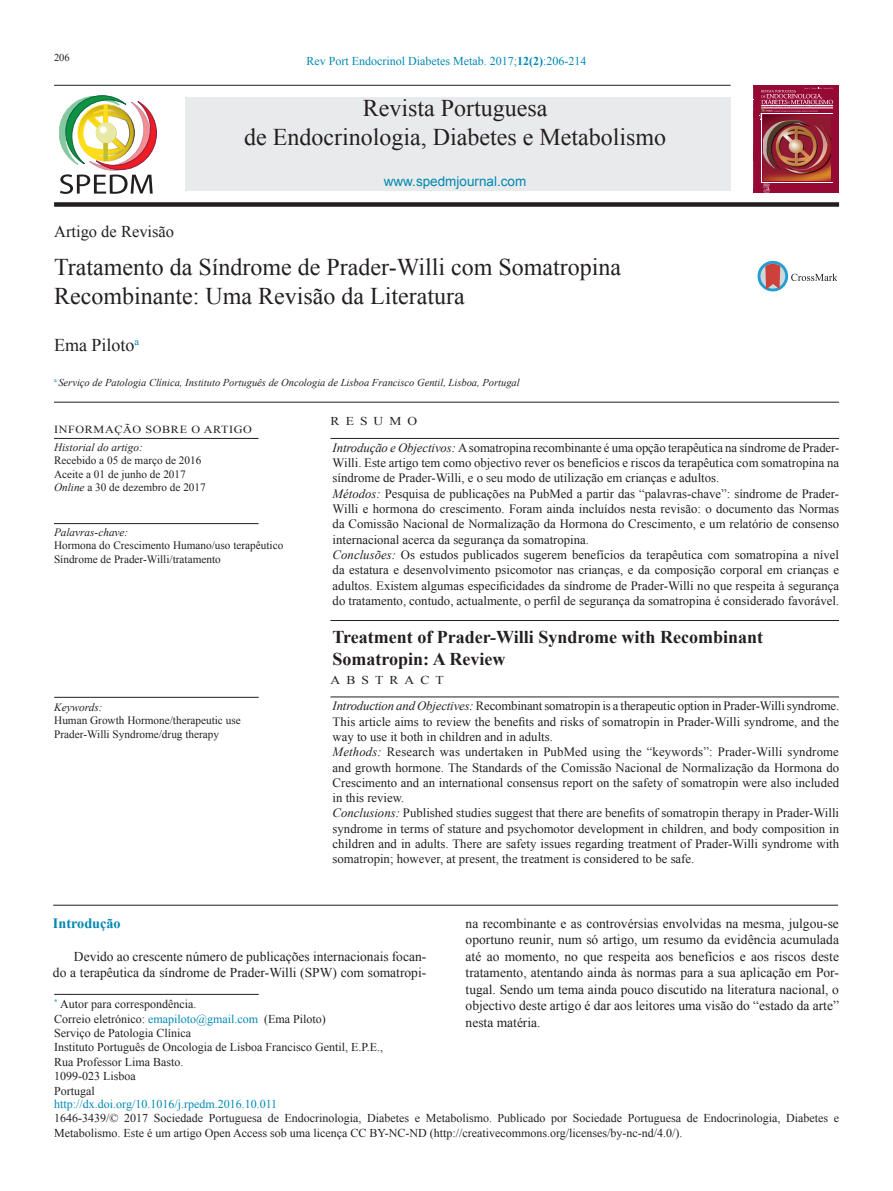
<style>
.page{position:relative;width:893px;height:1191px;background:#fff}
.page>*{position:absolute;margin:0;border:0;box-sizing:border-box;transform-origin:0 0}
.t1{font:24px/28.8px "Times New Roman";color:#231f20}
.t2{font:700 18px/21.6px "Times New Roman";color:#231f20}
.t3{font:18px "Times New Roman";color:#231f20}
.t4{font:16.5px "Times New Roman";color:#231f20}
.t5{font:700 14.25px "Times New Roman";color:#0088b2}
.t6{font:13.5px/16.5px "Times New Roman";color:#231f20;text-align:right}
.t7{font:13.5px "Arial";color:#0088b2}
.t8{font:12.75px/15.3px "Times New Roman";color:#231f20}
.t9{font:12px/14.4px "Times New Roman";color:#231f20}
.t10{font:12px "Times New Roman";color:#0088b2}
.t11{font:12px "Times New Roman";letter-spacing:.45em;color:#231f20;scale:1.12 1}
.t12{font:12px "Times New Roman";color:#231f20;scale:1.12 1}
.t13{font:11.25px/13.5px "Times New Roman";color:#231f20}
.t14{font:italic 11.25px "Times New Roman";color:#231f20}
.t15{font:10.8px "Times New Roman";letter-spacing:.05em;color:#231f20;scale:1.13 1}
.t16{font:italic 10.5px "Times New Roman";color:#231f20}
.t17{font:10.5px "Times New Roman";color:#231f20}
.s1{font-weight:700}
.s2{font-style:italic}
.s3{color:#0088b2}
</style>
<div class="page">
<hr style="left:54px;top:85px;width:677px;height:1px;background:#231f20">
<hr style="left:54px;top:402px;width:785px;height:1px;background:#231f20">
<hr style="left:54px;top:438px;width:205px;height:1px;background:#231f20">
<hr style="left:54px;top:523px;width:205px;height:1px;background:#231f20">
<hr style="left:54px;top:697px;width:205px;height:1px;background:#231f20">
<hr style="left:330px;top:438px;width:509px;height:1px;background:#231f20">
<hr style="left:330px;top:696px;width:509px;height:1px;background:#231f20">
<hr style="left:330px;top:620px;width:509px;height:1px;background:#231f20">
<div style="left:54px;top:202px;width:785px;height:5px;background:#231f20"></div>
<div style="left:185px;top:97px;width:546px;height:94px;background:#e9eaeb"></div>
<div style="left:754px;top:85px;width:85px;height:108px;background:#960935"></div>
<svg style="left:761px;top:120px;width:72px;height:63px"></svg>
<svg style="left:762px;top:114px;width:70px;height:68px"></svg>
<svg style="left:763px;top:184px;width:7px;height:8px"></svg>
<img style="left:763px;top:120px;width:68px;height:60px">
<svg style="left:760px;top:88px;width:73px;height:32px"></svg>
<svg style="left:757px;top:261px;width:31px;height:30px"></svg>
<div style="left:760px;top:264px;width:25px;height:24px;background:#ced8dc;border-radius:50%"></div>
<svg style="left:765px;top:264px;width:15px;height:25px"></svg>
<svg style="left:791px;top:273px;width:45px;height:8px"></svg>
<hr style="left:54px;top:994px;width:205px;height:1px;background:#231f20">
<svg style="left:59px;top:95px;width:98px;height:99px"></svg>
<hr style="left:53px;top:905px;width:785px;height:1px;background:#231f20">
<p class="t17" style="left:54px;top:50px;width:17px">206</p>
<p class="t4" style="left:54px;top:219px;width:122px">Artigo de Revisão</p>
<p class="t10" style="left:307px;top:53px;width:281px">Rev Port Endocrinol Diabetes Metab. 2017;<span class="s1">12(2)</span>:206-214</p>
<h1 class="t1" style="left:244px;top:93px;width:423px;text-align:center">Revista Portuguesa<br>de Endocrinologia, Diabetes e Metabolismo</h1>
<p class="t7" style="left:384px;top:172px;width:144px">www.spedmjournal.com</p>
<h1 class="t1" style="left:54px;top:252px;width:568px">Tratamento da Síndrome de Prader-Willi com Somatropina<br>Recombinante: Uma Revisão da Literatura</h1>
<h2 class="t3" style="left:54px;top:332px;width:87px">Ema Piloto<sup>a</sup></h2>
<p class="t16" style="left:54px;top:375px;width:467px"><sup>a</sup> Serviço de Patologia Clínica, Instituto Português de Oncologia de Lisboa Francisco Gentil, Lisboa, Portugal</p>
<p class="t15" style="left:54px;top:422px;width:177px">INFORMAÇÃO SOBRE O ARTIGO</p>
<p class="t14" style="left:54px;top:439px;width:90px">Historial do artigo:</p>
<p class="t13" style="left:54px;top:453px;width:153px">Recebido a 05 de março de 2016<br>Aceite a 01 de junho de 2017<br><span class="s2">Online</span> a 30 de dezembro de 2017</p>
<p class="t14" style="left:54px;top:524px;width:76px">Palavras-chave:</p>
<p class="t13" style="left:54px;top:538px;width:231px">Hormona do Crescimento Humano/uso terapêutico<br>Síndrome de Prader-Willi/tratamento</p>
<p class="t14" style="left:54px;top:699px;width:50px">Keywords:</p>
<p class="t13" style="left:54px;top:713px;width:188px">Human Growth Hormone/therapeutic use<br>Prader-Willi Syndrome/drug therapy</p>
<p class="t12" style="left:331px;top:413px;width:79px">RESUMO</p>
<p class="t8" style="left:333px;top:439px;width:508px"><span class="s2">Introdução e Objectivos:</span> A somatropina recombinante é uma opção terapêutica na síndrome de Prader-Willi. Este artigo tem como objectivo rever os benefícios e riscos da terapêutica com somatropina na síndrome de Prader-Willi, e o seu modo de utilização em crianças e adultos.<br><span class="s2">Métodos:</span> Pesquisa de publicações na PubMed a partir das “palavras-chave”: síndrome de Prader-Willi e hormona do crescimento. Foram ainda incluídos nesta revisão: o documento das Normas da Comissão Nacional de Normalização da Hormona do Crescimento, e um relatório de consenso internacional acerca da segurança da somatropina.<br><span class="s2">Conclusões:</span> Os estudos publicados sugerem benefícios da terapêutica com somatropina a nível da estatura e desenvolvimento psicomotor nas crianças, e da composição corporal em crianças e adultos. Existem algumas especificidades da síndrome de Prader-Willi no que respeita à segurança do tratamento, contudo, actualmente, o perfil de segurança da somatropina é considerado favorável.</p>
<h2 class="t2" style="left:333px;top:626px;width:432px">Treatment of Prader-Willi Syndrome with Recombinant<br>Somatropin: A Review</h2>
<p class="t11" style="left:331px;top:671px;width:102px">ABSTRACT</p>
<p class="t8" style="left:333px;top:698px;width:508px"><span class="s2">Introduction and Objectives:</span> Recombinant somatropin is a therapeutic option in Prader-Willi syndrome.<br>This article aims to review the benefits and risks of somatropin in Prader-Willi syndrome, and the way to use it both in children and in adults.<br><span class="s2">Methods:</span> Research was undertaken in PubMed using the “keywords”: Prader-Willi syndrome and growth hormone. The Standards of the Comissão Nacional de Normalização da Hormona do Crescimento and an international consensus report on the safety of somatropin were also included in this review.<br><span class="s2">Conclusions:</span> Published studies suggest that there are benefits of somatropin therapy in Prader-Willi syndrome in terms of stature and psychomotor development in children, and body composition in children and in adults. There are safety issues regarding treatment of Prader-Willi syndrome with somatropin; however, at present, the treatment is considered to be safe.</p>
<p class="t5" style="left:53px;top:912px;width:69px">Introdução</p>
<p class="t6" style="left:53px;top:947px;width:375px">Devido ao crescente número de publicações internacionais focan-<br>do a terapêutica da síndrome de Prader-Willi (SPW) com somatropi-</p>
<p class="t9" style="left:54px;top:996px;width:330px"><sup>*</sup> Autor para correspondência.<br>Correio eletrónico: <span class="s3">emapiloto@gmail.com</span> (Ema Piloto)<br>Serviço de Patologia Clínica<br>Instituto Português de Oncologia de Lisboa Francisco Gentil, E.P.E., Rua Professor Lima Basto.<br>1099-023 Lisboa<br>Portugal</p>
<p class="t6" style="left:466px;top:914px;width:375px;text-align:justify">na recombinante e as controvérsias envolvidas na mesma, julgou-se oportuno reunir, num só artigo, um resumo da evidência acumulada até ao momento, no que respeita aos benefícios e aos riscos deste tratamento, atentando ainda às normas para a sua aplicação em Por&shy;tugal. Sendo um tema ainda pouco discutido na literatura nacional, o objectivo deste artigo é dar aos leitores uma visão do “estado da arte” nesta matéria.</p>
<p class="t10" style="left:54px;top:1095px;width:224px">http://dx.doi.org/10.1016/j.rpedm.2016.10.011</p>
<p class="t9" style="left:54px;top:1110px;width:786px">1646-3439/© 2017 Sociedade Portuguesa de Endocrinologia, Diabetes e Metabolismo. Publicado por Sociedade Portuguesa de Endocrinologia, Diabetes e<br>Metabolismo. Este é um artigo Open Access sob uma licença CC BY-NC-ND (http://creativecommons.org/licenses/by-nc-nd/4.0/).</p>
</div>
